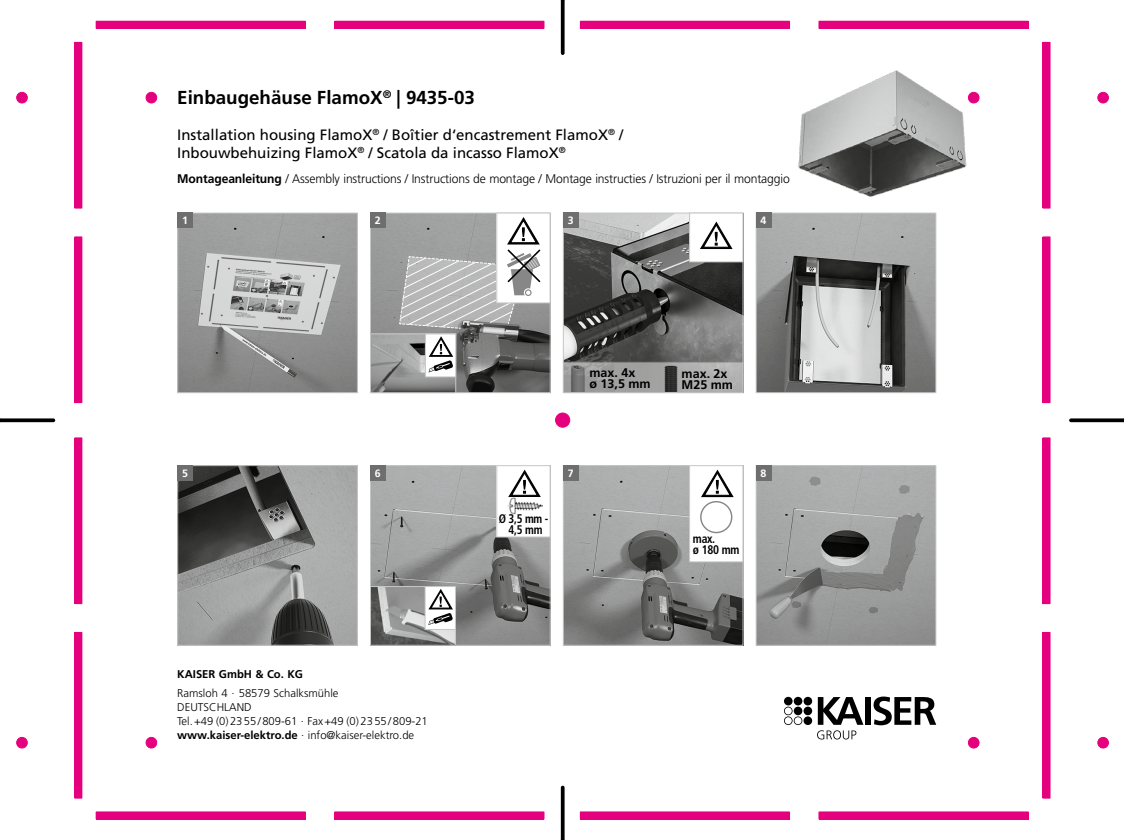
<style>
.page{position:relative;width:1124px;height:840px;background:#fff}
.page>*{position:absolute;margin:0;border:0;box-sizing:border-box;transform-origin:0 0}
.t1{font:700 18.75px "Frutiger LT Std";color:#000}
.t2{font:15px/18px "Frutiger LT Std";color:#000}
.t3{font:300 12.5px "Frutiger LT Std";letter-spacing:-.01em;color:#000}
.t4{font:700 12.5px/11.1px "Frutiger LT Std";color:#000}
.t5{font:700 condensed 12.5px/11.1px "Frutiger LT Std";letter-spacing:-.02em;color:#000;text-align:center;scale:.9 1}
.t6{font:700 condensed 12.5px/11.1px "Frutiger LT Std";letter-spacing:-.02em;color:#000;scale:.92 1}
.t7{font:300 11.25px/14.4px "Frutiger LT Std";color:#000}
.t8{font:700 11.25px "Frutiger LT Std";color:#000}
.t9{font:700 10.62px "Frutiger LT Std";color:#fff}
.s1{font-weight:700}
</style>
<div class="page">
<div style="left:17px;top:92px;width:10px;height:11px;background:#e5007d;border-radius:50%"></div>
<div style="left:16px;top:92px;width:11px;height:11px;border:1px solid #e5007d;border-radius:50%"></div>
<div style="left:146px;top:92px;width:11px;height:11px;background:#e5007d;border-radius:50%"></div>
<div style="left:146px;top:92px;width:11px;height:11px;border:1px solid #e5007d;border-radius:50%"></div>
<div style="left:17px;top:737px;width:10px;height:11px;background:#e5007d;border-radius:50%"></div>
<div style="left:16px;top:737px;width:11px;height:11px;border:1px solid #e5007d;border-radius:50%"></div>
<div style="left:146px;top:737px;width:11px;height:11px;background:#e5007d;border-radius:50%"></div>
<div style="left:146px;top:737px;width:11px;height:11px;border:1px solid #e5007d;border-radius:50%"></div>
<div style="left:555px;top:413px;width:14px;height:14px;background:#e5007d;border-radius:50%"></div>
<div style="left:555px;top:413px;width:15px;height:14px;border:1px solid #e5007d;border-radius:50%"></div>
<div style="left:968px;top:92px;width:10px;height:11px;background:#e5007d;border-radius:50%"></div>
<div style="left:968px;top:92px;width:11px;height:11px;border:1px solid #e5007d;border-radius:50%"></div>
<div style="left:1097px;top:92px;width:11px;height:11px;background:#e5007d;border-radius:50%"></div>
<div style="left:1097px;top:92px;width:11px;height:11px;border:1px solid #e5007d;border-radius:50%"></div>
<div style="left:968px;top:737px;width:10px;height:11px;background:#e5007d;border-radius:50%"></div>
<div style="left:968px;top:737px;width:11px;height:11px;border:1px solid #e5007d;border-radius:50%"></div>
<div style="left:1097px;top:737px;width:11px;height:11px;background:#e5007d;border-radius:50%"></div>
<div style="left:1097px;top:737px;width:11px;height:11px;border:1px solid #e5007d;border-radius:50%"></div>
<div style="left:335px;top:812px;width:209px;height:7px;background:#e5007d"></div>
<div style="left:96px;top:812px;width:209px;height:7px;background:#e5007d"></div>
<div style="left:818px;top:812px;width:209px;height:7px;background:#e5007d"></div>
<div style="left:580px;top:812px;width:209px;height:7px;background:#e5007d"></div>
<div style="left:335px;top:21px;width:209px;height:7px;background:#e5007d"></div>
<div style="left:334px;top:21px;width:210px;height:8px;border:1px solid #e5007d"></div>
<div style="left:96px;top:21px;width:209px;height:7px;background:#e5007d"></div>
<div style="left:96px;top:21px;width:209px;height:8px;border:1px solid #e5007d"></div>
<div style="left:818px;top:21px;width:209px;height:7px;background:#e5007d"></div>
<div style="left:818px;top:21px;width:210px;height:8px;border:1px solid #e5007d"></div>
<div style="left:580px;top:21px;width:209px;height:7px;background:#e5007d"></div>
<div style="left:580px;top:21px;width:209px;height:8px;border:1px solid #e5007d"></div>
<div style="left:1042px;top:237px;width:7px;height:166px;background:#e5007d"></div>
<div style="left:1042px;top:237px;width:8px;height:166px;border:1px solid #e5007d"></div>
<div style="left:1042px;top:42px;width:7px;height:166px;background:#e5007d"></div>
<div style="left:1042px;top:42px;width:8px;height:166px;border:1px solid #e5007d"></div>
<div style="left:1042px;top:632px;width:7px;height:166px;background:#e5007d"></div>
<div style="left:1042px;top:632px;width:8px;height:166px;border:1px solid #e5007d"></div>
<div style="left:1042px;top:438px;width:7px;height:165px;background:#e5007d"></div>
<div style="left:1042px;top:438px;width:8px;height:166px;border:1px solid #e5007d"></div>
<div style="left:75px;top:237px;width:7px;height:166px;background:#e5007d"></div>
<div style="left:75px;top:42px;width:7px;height:166px;background:#e5007d"></div>
<div style="left:75px;top:632px;width:7px;height:166px;background:#e5007d"></div>
<div style="left:75px;top:438px;width:7px;height:165px;background:#e5007d"></div>
<svg style="left:560px;top:1px;width:4px;height:52px"></svg>
<svg style="left:560px;top:787px;width:4px;height:52px"></svg>
<svg style="left:1070px;top:418px;width:53px;height:4px"></svg>
<svg style="left:1px;top:418px;width:52px;height:4px"></svg>
<img style="left:372px;top:467px;width:176px;height:176px">
<div style="left:370px;top:465px;width:180px;height:180px;border:1px solid #c5c6c6"></div>
<img style="left:372px;top:588px;width:82px;height:55px">
<div style="left:370px;top:586px;width:86px;height:59px;border:1px solid #c5c6c6"></div>
<div style="left:425px;top:586px;width:30px;height:43px;background:#fff"></div>
<div style="left:424px;top:586px;width:32px;height:44px;border:1px solid #c5c6c6"></div>
<svg style="left:428px;top:589px;width:25px;height:36px"></svg>
<img style="left:372px;top:215px;width:176px;height:176px">
<div style="left:370px;top:213px;width:180px;height:180px;border:1px solid #c5c6c6"></div>
<img style="left:372px;top:335px;width:82px;height:56px">
<div style="left:370px;top:333px;width:86px;height:60px;border:1px solid #c5c6c6"></div>
<div style="left:425px;top:334px;width:30px;height:43px;background:#fff"></div>
<div style="left:425px;top:333px;width:31px;height:44px;border:1px solid #c5c6c6"></div>
<svg style="left:428px;top:336px;width:25px;height:36px"></svg>
<img style="left:179px;top:215px;width:177px;height:176px">
<div style="left:177px;top:213px;width:181px;height:180px;border:1px solid #c5c6c6"></div>
<div style="left:177px;top:213px;width:16px;height:15px;background:#6e6e6e"></div>
<div style="left:370px;top:213px;width:15px;height:15px;background:#6e6e6e"></div>
<img style="left:565px;top:215px;width:176px;height:147px">
<div style="left:563px;top:213px;width:180px;height:180px;border:1px solid #c5c6c6"></div>
<div style="left:563px;top:213px;width:15px;height:15px;background:#6e6e6e"></div>
<img style="left:757px;top:215px;width:177px;height:176px">
<div style="left:755px;top:213px;width:181px;height:180px;border:1px solid #c5c6c6"></div>
<div style="left:755px;top:213px;width:16px;height:15px;background:#6e6e6e"></div>
<img style="left:179px;top:467px;width:177px;height:176px">
<div style="left:177px;top:465px;width:181px;height:180px;border:1px solid #c5c6c6"></div>
<div style="left:177px;top:465px;width:16px;height:16px;background:#6e6e6e"></div>
<div style="left:370px;top:465px;width:15px;height:16px;background:#6e6e6e"></div>
<img style="left:565px;top:467px;width:176px;height:176px">
<div style="left:563px;top:465px;width:180px;height:180px;border:1px solid #c5c6c6"></div>
<div style="left:563px;top:465px;width:15px;height:16px;background:#6e6e6e"></div>
<img style="left:757px;top:467px;width:177px;height:176px">
<div style="left:755px;top:465px;width:181px;height:180px;border:1px solid #c5c6c6"></div>
<div style="left:755px;top:465px;width:16px;height:16px;background:#6e6e6e"></div>
<svg style="left:563px;top:362px;width:180px;height:31px;background:#a8a8a8"></svg>
<div style="left:803px;top:706px;width:9px;height:9px;background:#000;border-radius:50%"></div>
<div style="left:793px;top:697px;width:9px;height:8px;background:#000;border-radius:50%"></div>
<div style="left:803px;top:697px;width:9px;height:8px;background:#000;border-radius:50%"></div>
<div style="left:783px;top:697px;width:9px;height:8px;background:#000;border-radius:50%"></div>
<div style="left:803px;top:716px;width:9px;height:9px;background:#000;border-radius:50%"></div>
<svg style="left:784px;top:706px;width:18px;height:19px"></svg>
<div style="left:865px;top:697px;width:5px;height:28px;background:#000"></div>
<svg style="left:873px;top:696px;width:63px;height:29px"></svg>
<svg style="left:817px;top:697px;width:46px;height:42px"></svg>
<div style="left:564px;top:362px;width:27px;height:30px;background:linear-gradient(to bottom,#a6a6a6,#989897)"></div>
<img style="left:570px;top:362px;width:15px;height:30px">
<div style="left:658px;top:362px;width:27px;height:30px;background:#acacab"></div>
<img style="left:659px;top:362px;width:24px;height:30px">
<div style="left:689px;top:213px;width:53px;height:49px;background:#fff"></div>
<svg style="left:700px;top:221px;width:32px;height:28px"></svg>
<div style="left:689px;top:213px;width:54px;height:49px;border:1px solid #c5c6c6"></div>
<div style="left:689px;top:466px;width:53px;height:96px;background:#fff"></div>
<svg style="left:701px;top:469px;width:32px;height:28px"></svg>
<div style="left:689px;top:465px;width:54px;height:97px;border:1px solid #c5c6c6"></div>
<div style="left:700px;top:501px;width:32px;height:32px;border:1px solid #868786;border-radius:50%"></div>
<div style="left:496px;top:213px;width:54px;height:90px;background:#fff"></div>
<div style="left:496px;top:213px;width:54px;height:90px;border:1px solid #c5c6c6"></div>
<svg style="left:399px;top:217px;width:142px;height:112px"></svg>
<div style="left:496px;top:466px;width:54px;height:71px;background:#fff"></div>
<svg style="left:508px;top:469px;width:33px;height:28px"></svg>
<div style="left:496px;top:465px;width:54px;height:72px;border:1px solid #c5c6c6"></div>
<img style="left:507px;top:497px;width:35px;height:18px">
<img style="left:798px;top:70px;width:169px;height:127px">
<h1 class="t1" style="left:177px;top:87px;width:299px">Einbaugehäuse FlamoX<sup>®</sup> | 9435-03</h1>
<h2 class="t2" style="left:177px;top:126px;width:447px">Installation housing FlamoX<sup>®</sup> / Boîtier d‘encastrement FlamoX<sup>®</sup> /<br>Inbouwbehuizing FlamoX<sup>®</sup> / Scatola da incasso FlamoX<sup>®</sup></h2>
<p class="t3" style="left:177px;top:172px;width:614px"><span class="s1">Montageanleitung</span> / Assembly instructions / Instructions de montage / Montage instructies / Istruzioni per il montaggio</p>
<p class="t9" style="left:182px;top:214px;width:7px">1</p>
<p class="t9" style="left:375px;top:214px;width:7px">2</p>
<p class="t9" style="left:567px;top:214px;width:7px">3</p>
<p class="t9" style="left:760px;top:214px;width:7px">4</p>
<p class="t4" style="left:589px;top:367px;width:63px">max. 4x<br>ø 13,5 mm</p>
<p class="t4" style="left:681px;top:368px;width:53px">max. 2x<br>M25 mm</p>
<p class="t9" style="left:182px;top:467px;width:7px">5</p>
<p class="t9" style="left:375px;top:467px;width:7px">6</p>
<p class="t9" style="left:567px;top:467px;width:7px">7</p>
<p class="t9" style="left:760px;top:467px;width:7px">8</p>
<p class="t8" style="left:177px;top:667px;width:127px">KAISER GmbH &amp; Co. KG</p>
<p class="t7" style="left:177px;top:685px;width:252px">Ramsloh 4 · 58579 Schalksmühle<br>DEUTSCHLAND<br>Tel.+49 (0)2355/809-61 · Fax+49 (0)2355/809-21 <span class="s1">www.kaiser-elektro.de</span> · info@kaiser-elektro.de</p>
<p class="t5" style="left:498px;top:513px;width:57px">Ø 3,5 mm -<br>4,5 mm</p>
<p class="t6" style="left:692px;top:533px;width:52px">max.<br>ø 180 mm</p>
</div>
